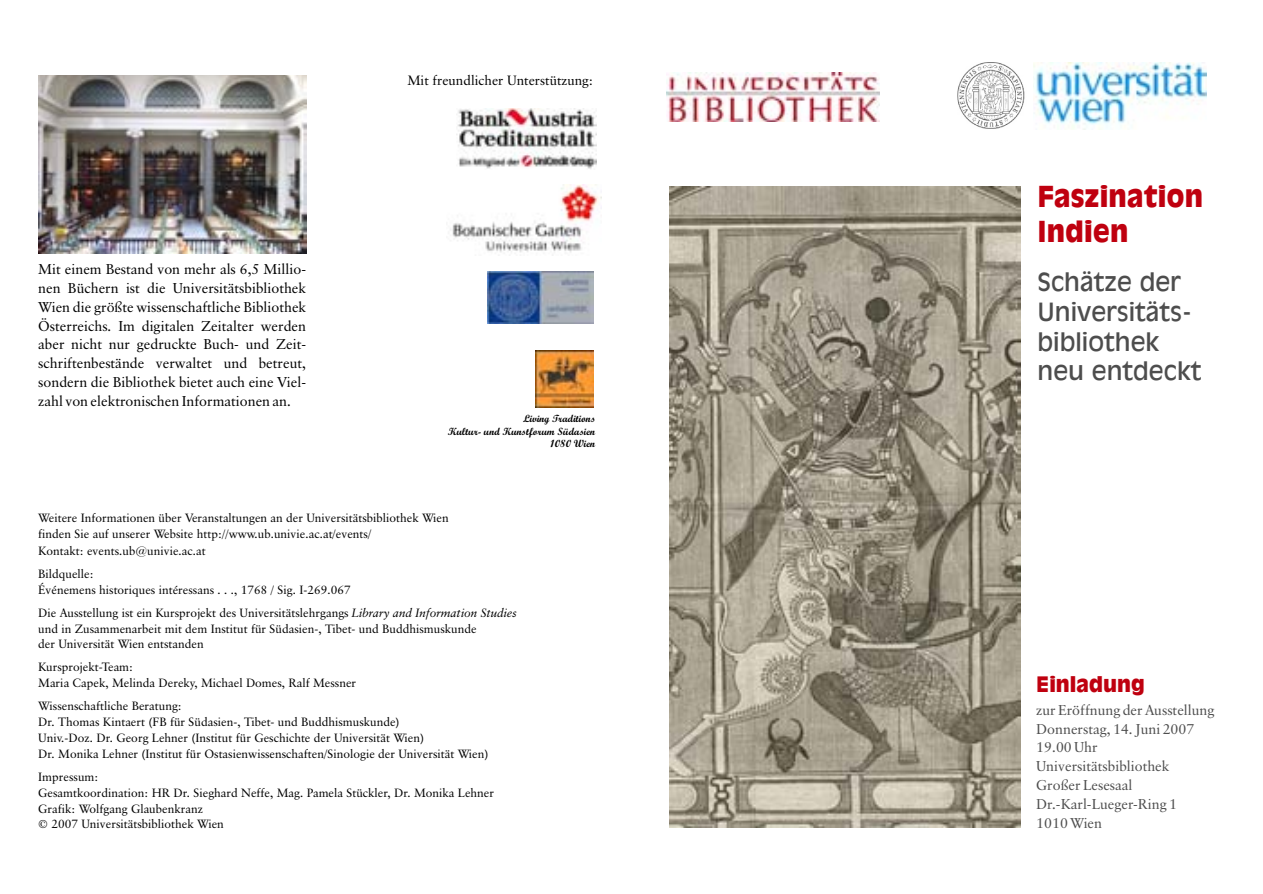
<style>
.page{position:relative;width:1263px;height:894px;background:#fff}
.page>*{position:absolute;margin:0;border:0;box-sizing:border-box;transform-origin:0 0}
.t1{font:700 28.5px/34.5px "Incised 901 BT";letter-spacing:.01em;color:#bf000f}
.t2{font:24.75px/29.7px "Incised 901 BT";color:#4d4d4d}
.t3{font:700 21px "Incised 901 BT";color:#bf000f}
.t4{font:14.25px/18.8px "Class Garmnd BT";color:#000;text-align:justify}
.t5{font:14.25px/18.8px "Class Garmnd BT";color:#4d4d4d}
.t6{font:13.5px "Class Garmnd BT";color:#000}
.t7{font:12px/15.9px "Class Garmnd BT";color:#000}
.t8{font:700 10.5px/12.6px "Script MT Bold";color:#000;text-align:right}
.s1{font-style:italic}
</style>
<div class="page">
<img style="left:1033px;top:62px;width:173px;height:67px">
<img style="left:957px;top:62px;width:68px;height:67px">
<img style="left:666px;top:73px;width:214px;height:48px">
<img style="left:38px;top:75px;width:268px;height:179px">
<img style="left:457px;top:109px;width:139px;height:60px">
<img style="left:487px;top:271px;width:106px;height:53px">
<img style="left:670px;top:186px;width:350px;height:642px">
<img style="left:450px;top:185px;width:151px;height:71px">
<img style="left:536px;top:350px;width:57px;height:58px">
<p class="t4" style="left:38px;top:261px;width:269px">Mit einem Bestand von mehr als 6,5 Millio&shy;nen Büchern ist die Universitätsbibliothek Wien die größte wissenschaftliche Bibliothek Österreichs. Im digitalen Zeitalter werden aber nicht nur gedruckte Buch- und Zeit&shy;schriftenbestände verwaltet und betreut, sondern die Bibliothek bietet auch eine Viel&shy;zahl von elektronischen Informationen an.</p>
<p class="t6" style="left:407px;top:75px;width:188px">Mit freundlicher Unterstützung:</p>
<p class="t8" style="left:448px;top:413px;width:149px">Living Traditions<br>Kultur- und Kunstforum Südasien<br>1080 Wien</p>
<p class="t7" style="left:38px;top:511px;width:412px">Weitere Informationen über Veranstaltungen an der Universitätsbibliothek Wien finden Sie auf unserer Website http://www.ub.univie.ac.at/events/</p>
<p class="t7" style="left:38px;top:540px;width:169px;line-height:23.1px">Kontakt: events.ub@univie.ac.at<br>Bildquelle:</p>
<p class="t7" style="left:38px;top:579px;width:480px;line-height:23.1px">Événemens historiques intéressans . . ., 1768 / Sig. I-269.067<br>Die Ausstellung ist ein Kursprojekt des Universitätslehrgangs <span class="s1">Library and Information Studies</span></p>
<p class="t7" style="left:38px;top:622px;width:440px">und in Zusammenarbeit mit dem Institut für Südasien-, Tibet- und Buddhismuskunde der Universität Wien entstanden</p>
<p class="t7" style="left:38px;top:660px;width:320px">Kursprojekt-Team:<br>Maria Capek, Melinda Dereky, Michael Domes, Ralf Messner</p>
<p class="t7" style="left:38px;top:699px;width:452px">Wissenschaftliche Beratung:<br>Dr. Thomas Kintaert (FB für Südasien-, Tibet- und Buddhismuskunde)<br>Univ.-Doz. Dr. Georg Lehner (Institut für Geschichte der Universität Wien)<br>Dr. Monika Lehner (Institut für Ostasienwissenschaften/Sinologie der Universität Wien)</p>
<p class="t7" style="left:38px;top:770px;width:457px">Impressum:<br>Gesamtkoordination: HR Dr. Sieghard Neffe, Mag. Pamela Stückler, Dr. Monika Lehner Grafik: Wolfgang Glaubenkranz<br>© 2007 Universitätsbibliothek Wien</p>
<h1 class="t1" style="left:1037px;top:182px;width:167px">Faszination<br>Indien</h1>
<h2 class="t2" style="left:1038px;top:270px;width:166px">Schätze der<br>Universitäts&shy;bibliothek neu entdeckt</h2>
<h3 class="t3" style="left:1036px;top:676px;width:110px">Einladung</h3>
<p class="t5" style="left:1036px;top:702px;width:180px">zur Eröffnung der Ausstellung<br>Donnerstag, 14. Juni 2007<br>19.00 Uhr<br>Universitätsbibliothek<br>Großer Lesesaal<br>Dr.-Karl-Lueger-Ring 1<br>1010 Wien</p>
</div>
